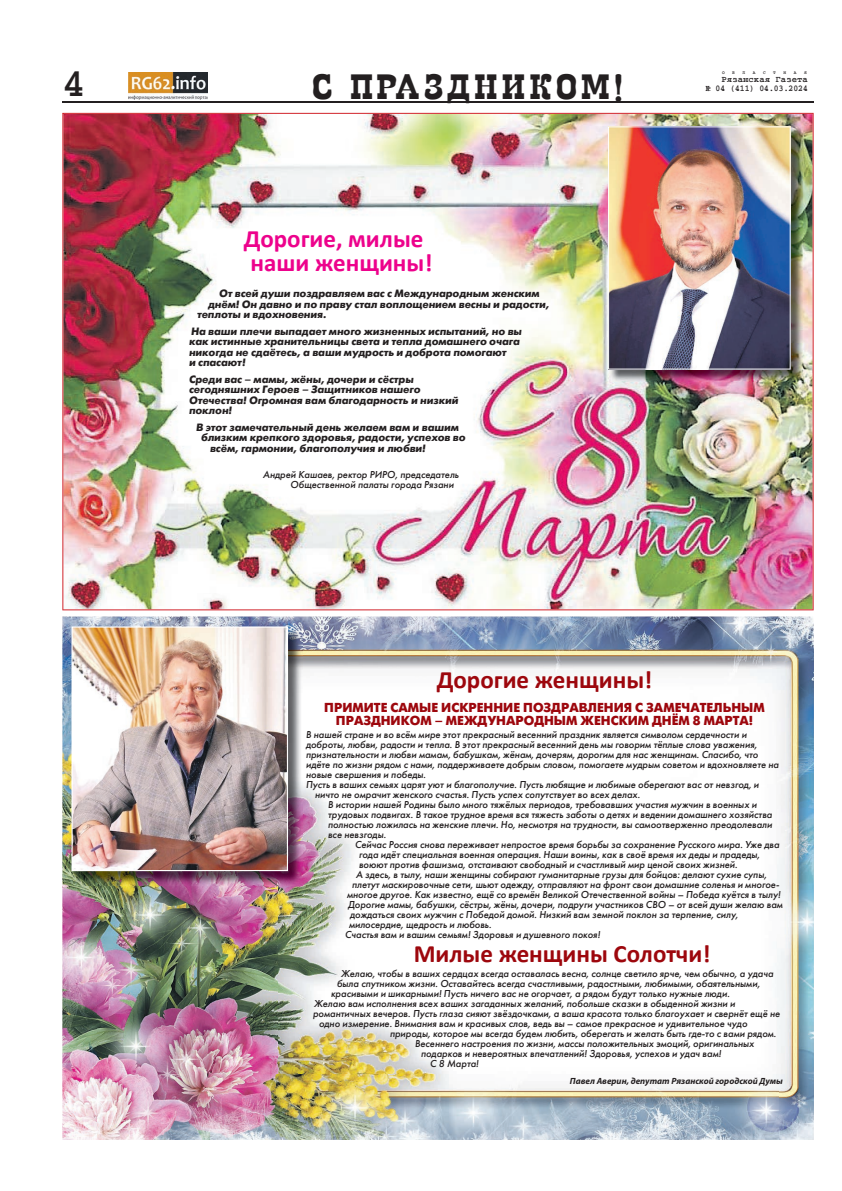
<style>
.page{position:relative;width:842px;height:1191px;background:#fff}
.page>*{position:absolute;margin:0;border:0;box-sizing:border-box;transform-origin:0 0}
.t1{font:700 40px "Courier C";color:#231f20}
.t2{font:700 36.6px "Egipet";letter-spacing:.06em;color:#231f20}
.t3{font:700 25px "Calibri";color:#9d070d}
.t4{font:700 25px/23.8px "Calibri";color:#ed028c}
.t5{font:700 13px/13px "Futuris C";color:#9d070d;text-align:center}
.t6{font:italic 700 10.6px/10.6px "Futuris C";color:#231f20}
.t7{font:italic 10px/10px "Futuris C";color:#231f20}
.t8{font:italic 700 9px "Myriad Pro";color:#231f20}
.t9{font:700 9px "Courier C";color:#231f20;scale:.9 1}
.t10{font:700 9px "Courier C";color:#231f20}
.t11{font:700 4.6px "Courier C";color:#231f20}
</style>
<div class="page">
<hr style="left:62px;top:101px;width:752px;height:1px;background:#231f20">
<img style="left:129px;top:73px;width:79px;height:26px">
<img style="left:62px;top:113px;width:752px;height:497px">
<img style="left:610px;top:128px;width:193px;height:254px">
<img style="left:608px;top:126px;width:183px;height:243px">
<img style="left:62px;top:616px;width:752px;height:32px">
<img style="left:62px;top:648px;width:35px;height:492px">
<img style="left:277px;top:648px;width:537px;height:492px">
<img style="left:97px;top:885px;width:180px;height:255px">
<img style="left:73px;top:628px;width:229px;height:257px">
<img style="left:72px;top:626px;width:216px;height:245px">
<p class="t1" style="left:62px;top:67px;width:25px">4</p>
<p class="t2" style="left:311px;top:68px;width:313px">С ПРАЗДНИКОМ!</p>
<p class="t4" style="left:244px;top:229px;width:190px">Дорогие, милые наши женщины!</p>
<p class="t6" style="left:219px;top:288px;width:322px">От всей души поздравляем вас с Международным женским</p>
<p class="t6" style="left:208px;top:299px;width:343px">днём! Он давно и по праву стал воплощением весны и радости,</p>
<p class="t6" style="left:197px;top:309px;width:131px">теплоты и вдохновения.</p>
<p class="t6" style="left:189px;top:326px;width:334px">На ваши плечи выпадает много жизненных испытаний, но вы как истинные хранительницы света и тепла домашнего очага никогда не сдаётесь, а ваши мудрость и доброта помогают<br>и спасают!</p>
<p class="t6" style="left:189px;top:374px;width:271px">Среди вас – мамы, жёны, дочери и сёстры сегодняшних Героев – Защитников нашего Отечества! Огромная вам благодарность и низкий поклон!</p>
<p class="t6" style="left:196px;top:422px;width:264px">В этот замечательный день желаем вам и вашим</p>
<p class="t6" style="left:201px;top:432px;width:266px">близким крепкого здоровья, радости, успехов во</p>
<p class="t6" style="left:210px;top:443px;width:217px">всём, гармонии, благополучия и любви!</p>
<p class="t7" style="left:291px;top:469px;width:170px;text-indent:-27px">Андрей Кашаев, ректор РИРО, председатель<br>Общественной палаты города Рязани</p>
<p class="t11" style="left:722px;top:71px;width:4px">О</p>
<p class="t11" style="left:732px;top:71px;width:4px">Б</p>
<p class="t11" style="left:742px;top:71px;width:4px">Л</p>
<p class="t11" style="left:753px;top:71px;width:4px">А</p>
<p class="t11" style="left:763px;top:71px;width:4px">С</p>
<p class="t11" style="left:773px;top:71px;width:4px">Т</p>
<p class="t11" style="left:783px;top:71px;width:4px">Н</p>
<p class="t11" style="left:794px;top:71px;width:4px">А</p>
<p class="t11" style="left:804px;top:71px;width:4px">Я</p>
<p class="t10" style="left:721px;top:76px;width:88px">Рязанская Газета</p>
<p class="t9" style="left:706px;top:84px;width:115px">№ 04 (411) 04.03.2024</p>
<p class="t3" style="left:437px;top:669px;width:217px">Дорогие женщины!</p>
<p class="t5" style="left:324px;top:701px;width:442px">ПРИМИТЕ САМЫЕ ИСКРЕННИЕ ПОЗДРАВЛЕНИЯ С ЗАМЕЧАТЕЛЬНЫМ<br>ПРАЗДНИКОМ – МЕЖДУНАРОДНЫМ ЖЕНСКИМ ДНЁМ 8 МАРТА!</p>
<p class="t7" style="left:306px;top:729px;width:442px">В нашей стране и во всём мире этот прекрасный весенний праздник является символом сердечности и</p>
<p class="t7" style="left:306px;top:739px;width:453px">доброты, любви, радости и тепла. В этот прекрасный весенний день мы говорим тёплые слова уважения,</p>
<p class="t7" style="left:306px;top:749px;width:454px">признательности и любви мамам, бабушкам, жёнам, дочерям, дорогим для нас женщинам. Спасибо, что</p>
<p class="t7" style="left:306px;top:759px;width:475px">идёте по жизни рядом с нами, поддерживаете добрым словом, помогаете мудрым советом и вдохновляете на</p>
<p class="t7" style="left:306px;top:769px;width:122px">новые свершения и победы.</p>
<p class="t7" style="left:306px;top:779px;width:455px">Пусть в ваших семьях царят уют и благополучие. Пусть любящие и любимые оберегают вас от невзгод, и</p>
<p class="t7" style="left:315px;top:789px;width:327px">ничто не омрачит женского счастья. Пусть успех сопутствует во всех делах.</p>
<p class="t7" style="left:328px;top:799px;width:431px">В истории нашей Родины было много тяжёлых периодов, требовавших участия мужчин в военных и</p>
<p class="t7" style="left:328px;top:809px;width:446px">трудовых подвигах. В такое трудное время вся тяжесть заботы о детях и ведении домашнего хозяйства</p>
<p class="t7" style="left:328px;top:819px;width:446px">полностью ложилась на женские плечи. Но, несмотря на трудности, вы самоотверженно преодолевали</p>
<p class="t7" style="left:328px;top:829px;width:60px">все невзгоды.</p>
<p class="t7" style="left:355px;top:839px;width:426px">Сейчас Россия снова переживает непростое время борьбы за сохранение Русского мира. Уже два</p>
<p class="t7" style="left:359px;top:849px;width:403px">года идёт специальная военная операция. Наши воины, как в своё время их деды и прадеды,</p>
<p class="t7" style="left:359px;top:859px;width:380px">воюют против фашизма, отстаивают свободный и счастливый мир ценой своих жизней.</p>
<p class="t7" style="left:356px;top:869px;width:412px">А здесь, в тылу, наши женщины собирают гуманитарные грузы для бойцов: делают сухие супы,</p>
<p class="t7" style="left:352px;top:879px;width:429px">плетут маскировочные сети, шьют одежду, отправляют на фронт свои домашние соленья и многое-</p>
<p class="t7" style="left:347px;top:889px;width:435px">многое другое. Как известно, ещё со времён Великой Отечественной войны – Победа куётся в тылу!</p>
<p class="t7" style="left:348px;top:899px;width:436px">Дорогие мамы, бабушки, сёстры, жёны, дочери, подруги участников СВО – от всей души желаю вам</p>
<p class="t7" style="left:350px;top:909px;width:390px">дождаться своих мужчин с Победой домой. Низкий вам земной поклон за терпение, силу,</p>
<p class="t7" style="left:349px;top:919px;width:144px">милосердие, щедрость и любовь.</p>
<p class="t7" style="left:345px;top:929px;width:257px">Счастья вам и вашим семьям! Здоровья и душевного покоя!</p>
<p class="t3" style="left:414px;top:943px;width:298px">Милые женщины Солотчи!</p>
<p class="t7" style="left:341px;top:969px;width:434px">Желаю, чтобы в ваших сердцах всегда оставалась весна, солнце светило ярче, чем обычно, а удача</p>
<p class="t7" style="left:337px;top:979px;width:425px">была спутником жизни. Оставайтесь всегда счастливыми, радостными, любимыми, обаятельными,</p>
<p class="t7" style="left:331px;top:989px;width:400px">красивыми и шикарными! Пусть ничего вас не огорчает, а рядом будут только нужные люди.</p>
<p class="t7" style="left:314px;top:999px;width:423px">Желаю вам исполнения всех ваших загаданных желаний, побольше сказки в обыденной жизни и</p>
<p class="t7" style="left:313px;top:1009px;width:469px">романтичных вечеров. Пусть глаза сияют звёздочками, а ваша красота только благоухает и свернёт ещё не</p>
<p class="t7" style="left:319px;top:1019px;width:430px">одно измерение. Внимания вам и красивых слов, ведь вы – самое прекрасное и удивительное чудо</p>
<p class="t7" style="left:390px;top:1029px;width:388px">природы, которое мы всегда будем любить, оберегать и желать быть где-то с вами рядом.</p>
<p class="t7" style="left:415px;top:1039px;width:341px">Весеннего настроения по жизни, массы положительных эмоций, оригинальных</p>
<p class="t7" style="left:421px;top:1049px;width:302px">подарков и невероятных впечатлений! Здоровья, успехов и удач вам!</p>
<p class="t7" style="left:430px;top:1059px;width:50px">С 8 Марта!</p>
<p class="t8" style="left:570px;top:1076px;width:214px">Павел Аверин, депутат Рязанской городской Думы</p>
</div>
